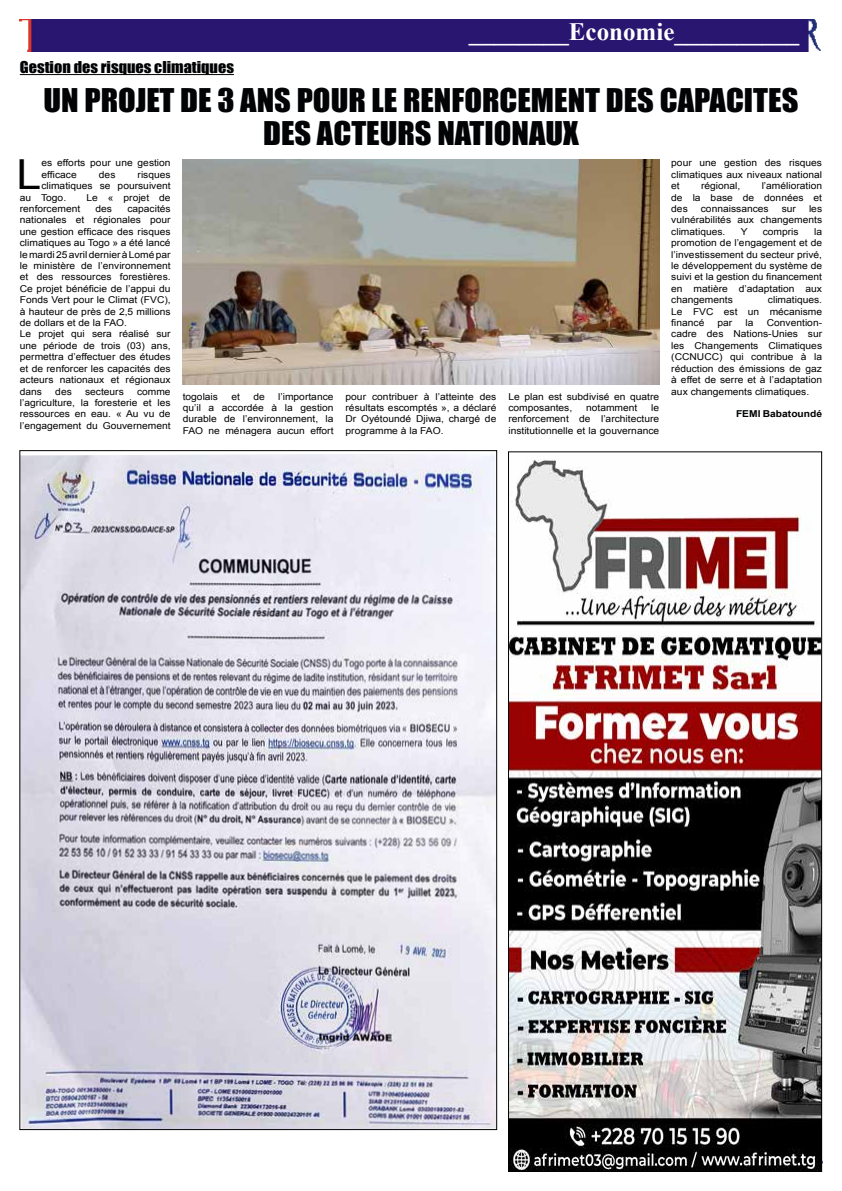
<style>
.page{position:relative;width:842px;height:1191px;background:#fff}
.page>*{position:absolute;margin:0;border:0;box-sizing:border-box;transform-origin:0 0}
.t1{font:41.4px "Arial";color:#020304;scale:1.08 1}
.t2{font:30px/33px "Impact";color:#020304;text-align:center;scale:1.08 1}
.t3{font:700 25px "Times New Roman";color:#fff}
.t4{font:15px "Impact";color:#020304;scale:1.08 1}
.t5{font:9.5px/11.4px "Arial";color:#020304;text-align:justify;scale:1.08 1}
.t6{font:700 9.5px "Arial";color:#020304;scale:1.08 1}
</style>
<div class="page">
<div style="left:20px;top:20px;width:801px;height:31px;background:#291670"></div>
<img style="left:510px;top:459px;width:310px;height:710px">
<hr style="left:20px;top:74px;width:214px;height:1px;background:#020304">
<img style="left:183px;top:159px;width:476px;height:225px">
<img style="left:21px;top:454px;width:474px;height:674px">
<h3 class="t3" style="left:469px;top:15px;width:332px">________Economie__________</h3>
<h3 class="t4" style="left:20px;top:56px;width:200px">Gestion des risques climatiques</h3>
<h2 class="t2" style="left:43px;top:83px;width:700px">UN PROJET DE 3 ANS POUR LE RENFORCEMENT DES CAPACITES<br>DES ACTEURS NATIONAUX</h2>
<h1 class="t1" style="left:17px;top:148px;width:24px">L</h1>
<p class="t5" style="left:41px;top:157px;width:121px">es efforts pour une gestion efficace</p>
<p class="t5" style="left:99px;top:169px;width:17px">des</p>
<p class="t5" style="left:138px;top:169px;width:32px">risques</p>
<p class="t5" style="left:41px;top:180px;width:121px">climatiques se poursuivent</p>
<p class="t5" style="left:20px;top:192px;width:44px">au Togo.</p>
<p class="t5" style="left:86px;top:192px;width:80px">Le « projet de</p>
<p class="t5" style="left:20px;top:203px;width:57px">renforcement</p>
<p class="t5" style="left:96px;top:203px;width:17px">des</p>
<p class="t5" style="left:20px;top:203px;width:141px;text-align:left;text-indent:107px">capacités nationales et régionales pour une gestion efficace des risques climatiques au Togo » a été lancé le mardi 25 avril dernier à Lomé par le ministère de l’environnement et des ressources forestières.<br>Ce projet bénéficie de l’appui du<br>Fonds Vert pour le Climat (FVC), à hauteur de près de 2,5 millions de dollars et de la FAO.<br>Le projet qui sera réalisé sur une période de trois (03) ans, permettra d’effectuer des études et de renforcer les capacités des acteurs nationaux et régionaux dans</p>
<p class="t5" style="left:55px;top:385px;width:17px">des</p>
<p class="t5" style="left:85px;top:385px;width:37px">secteurs</p>
<p class="t5" style="left:20px;top:385px;width:141px;text-indent:117px">comme l’agriculture, la foresterie et les ressources en eau. « Au vu de l’engagement du Gouvernement</p>
<p class="t5" style="left:183px;top:391px;width:34px">togolais</p>
<p class="t5" style="left:231px;top:391px;width:9px">et</p>
<p class="t5" style="left:253px;top:391px;width:12px">de</p>
<p class="t5" style="left:183px;top:391px;width:141px;text-indent:96px">l’importance qu’il a accordée à la gestion durable de l’environnement, la FAO ne ménagera aucun effort</p>
<p class="t5" style="left:346px;top:391px;width:141px">pour contribuer à l’atteinte des résultats escomptés », a déclaré Dr Oyétoundé Djiwa, chargé de programme à la FAO.</p>
<p class="t5" style="left:508px;top:391px;width:141px">Le plan est subdivisé en quatre composantes,</p>
<p class="t5" style="left:508px;top:402px;width:141px;text-indent:143px">le renforcement de l’architecture institutionnelle et la gouvernance</p>
<p class="t5" style="left:586px;top:402px;width:49px">notamment</p>
<p class="t5" style="left:671px;top:157px;width:141px">pour une gestion des risques climatiques aux niveaux national et</p>
<p class="t5" style="left:671px;top:180px;width:141px;text-indent:90px">l’amélioration de la base de données et des</p>
<p class="t5" style="left:701px;top:180px;width:38px">régional,</p>
<p class="t5" style="left:671px;top:203px;width:141px;text-indent:138px">les vulnérabilités aux changements climatiques.</p>
<p class="t5" style="left:701px;top:203px;width:64px">connaissances</p>
<p class="t5" style="left:782px;top:203px;width:15px">sur</p>
<p class="t5" style="left:671px;top:226px;width:141px;text-indent:143px">la promotion de l’engagement et de l’investissement du secteur privé, le développement du système de suivi et la gestion du financement en matière d’adaptation aux changements</p>
<p class="t5" style="left:741px;top:226px;width:8px">Y</p>
<p class="t5" style="left:763px;top:226px;width:35px">compris</p>
<p class="t5" style="left:671px;top:294px;width:141px;text-indent:97px">climatiques.<br>Le FVC est un mécanisme financé</p>
<p class="t5" style="left:671px;top:317px;width:141px;text-indent:96px">Convention&shy;cadre des Nations-Unies sur les Changements Climatiques (CCNUCC) qui contribue à la réduction des émissions de gaz à effet de serre et à l’adaptation aux changements climatiques.</p>
<p class="t6" style="left:736px;top:407px;width:81px">FEMI Babatoundé</p>
<p class="t5" style="left:717px;top:317px;width:15px">par</p>
<p class="t5" style="left:746px;top:317px;width:9px">la</p>
</div>
